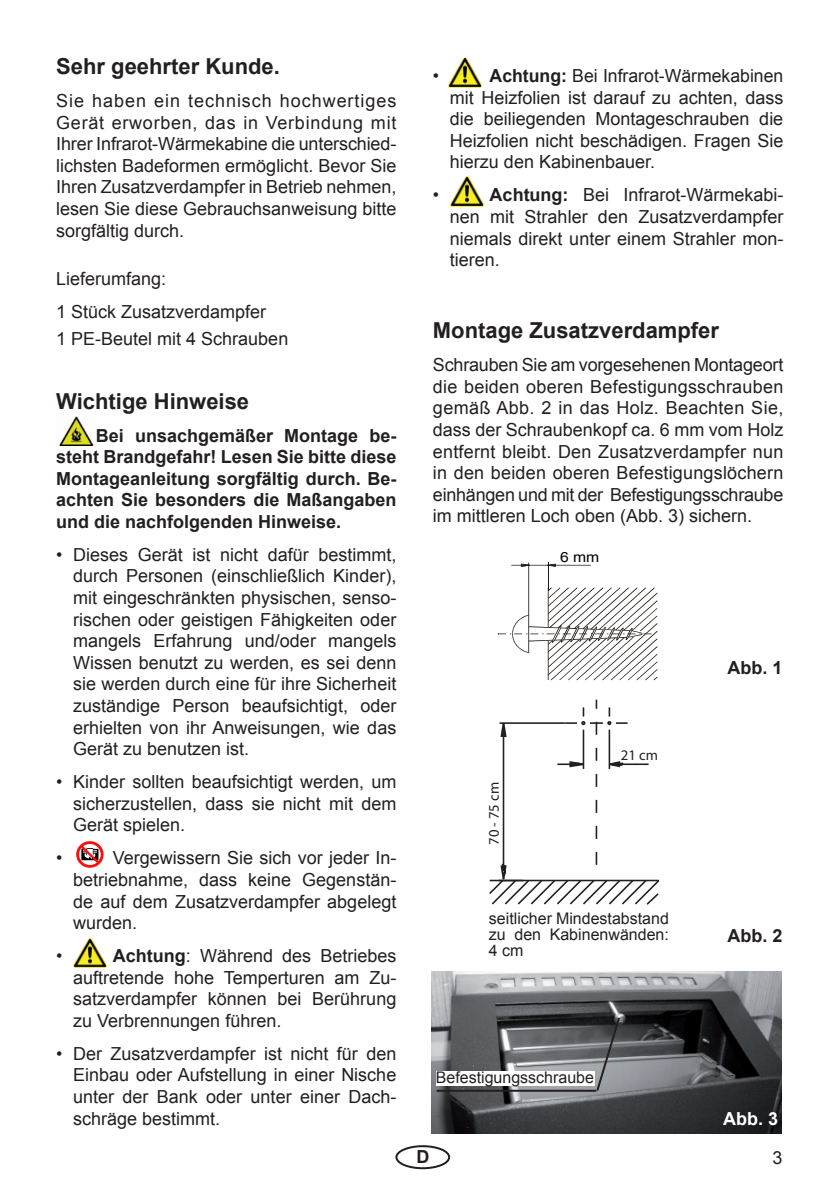
<style>
.page{position:relative;width:840px;height:1190px;background:#fff}
.page>*{position:absolute;margin:0;border:0;box-sizing:border-box;transform-origin:0 0}
.t1{font:700 22px "Arial";color:#231f20}
.t2{font:18px/21.6px "Arial";color:#231f20;text-align:justify}
.t3{font:700 18px/21.6px "Arial";color:#231f20;text-align:justify}
.t4{font:700 18px "Arial";color:#fff}
.t5{font:16px/16px "Arial";color:#231f20;text-align:justify}
.t6{font:14.6px "Myriad";color:#231f20}
.t7{font:14px "Arial";color:#000;scale:1.12 1}
.s1{font-weight:700}
</style>
<div class="page">
<div style="left:395px;top:1145px;width:55px;height:24px;border:2px solid #231f20;border-radius:50%"></div>
<svg style="left:498px;top:563px;width:160px;height:117px"></svg>
<svg style="left:489px;top:700px;width:171px;height:205px"></svg>
<img style="left:432px;top:972px;width:350px;height:162px">
<svg style="left:595px;top:1016px;width:27px;height:77px;background:#6b6d70"></svg>
<hr style="left:437px;top:1090px;width:159px;height:2px;background:#231f20">
<div style="left:436px;top:1072px;width:159px;height:14px;background:#fff"></div>
<img style="left:59px;top:416px;width:35px;height:30px">
<svg style="left:76px;top:841px;width:28px;height:27px"></svg>
<img style="left:73px;top:938px;width:33px;height:30px">
<img style="left:448px;top:58px;width:33px;height:30px">
<img style="left:450px;top:177px;width:33px;height:29px">
<p class="t1" style="left:56px;top:58px;width:225px">Sehr geehrter Kunde.</p>
<p class="t2" style="left:56px;top:92px;width:342px">Sie haben ein technisch hochwertiges Gerät erworben, das in Verbindung mit Ihrer Infrarot-Wärmekabine die unterschied&shy;lichsten Badeformen ermöglicht. Bevor Sie Ihren Zusatzverdampfer in Betrieb nehmen, lesen Sie diese Gebrauchsanweisung bitte sorgfältig durch.</p>
<p class="t2" style="left:56px;top:264px;width:212px;line-height:33px">Lieferumfang:<br>1 Stück Zusatzverdampfer</p>
<p class="t2" style="left:56px;top:330px;width:234px">1 PE-Beutel mit 4 Schrauben</p>
<p class="t1" style="left:56px;top:393px;width:194px">Wichtige Hinweise</p>
<p class="t3" style="left:56px;top:426px;width:342px;text-indent:40px">Bei unsachgemäßer Montage be&shy;steht Brandgefahr! Lesen Sie bitte diese Montageanleitung sorgfältig durch. Be&shy;achten Sie besonders die Maßangaben und die nachfolgenden Hinweise.</p>
<p class="t2" style="left:73px;top:545px;width:325px;text-indent:-17px">• Dieses Gerät ist nicht dafür bestimmt, durch Personen (einschließlich Kinder), mit eingeschränkten physischen, senso&shy;rischen oder geistigen Fähigkeiten oder mangels Erfahrung und/oder mangels Wissen benutzt zu werden, es sei denn sie werden durch eine für ihre Sicherheit zuständige Person beaufsichtigt, oder erhielten von ihr Anweisungen, wie das Gerät zu benutzen ist.</p>
<p class="t2" style="left:73px;top:773px;width:325px;text-indent:-17px">• Kinder sollten beaufsichtigt werden, um sicherzustellen, dass sie nicht mit dem Gerät spielen.</p>
<p class="t2" style="left:56px;top:849px;width:8px">•</p>
<p class="t2" style="left:73px;top:849px;width:325px;text-indent:40px">Vergewissern Sie sich vor jeder In&shy;betriebnahme, dass keine Gegenstän&shy;de auf dem Zusatzverdampfer abgelegt wurden.</p>
<p class="t2" style="left:56px;top:947px;width:8px">•</p>
<p class="t2" style="left:73px;top:947px;width:325px;text-indent:40px"><span class="s1">Achtung</span>: Während des Betriebes auftretende hohe Temperturen am Zu&shy;satzverdampfer können bei Berührung zu Verbrennungen führen.</p>
<p class="t2" style="left:73px;top:1044px;width:325px;text-indent:-17px">• Der Zusatzverdampfer ist nicht für den Einbau oder Aufstellung in einer Nische unter der Bank oder unter einer Dach&shy;schräge bestimmt.</p>
<p class="t2" style="left:433px;top:67px;width:8px">•</p>
<p class="t2" style="left:450px;top:67px;width:335px;text-indent:40px"><span class="s1">Achtung:</span> Bei Infrarot-Wärmekabinen mit Heizfolien ist darauf zu achten, dass die beiliegenden Montageschrauben die Heizfolien nicht beschädigen. Fragen Sie hierzu den Kabinenbauer.</p>
<p class="t2" style="left:433px;top:186px;width:8px">•</p>
<p class="t2" style="left:450px;top:186px;width:335px;text-indent:40px"><span class="s1">Achtung:</span> Bei Infrarot-Wärmekabi&shy;nen mit Strahler den Zusatzverdampfer niemals direkt unter einem Strahler mon&shy;tieren.</p>
<p class="t1" style="left:433px;top:322px;width:288px">Montage Zusatzverdampfer</p>
<p class="t2" style="left:433px;top:356px;width:352px">Schrauben Sie am vorgesehenen Montageort die beiden oberen Befestigungsschrauben gemäß Abb. 2 in das Holz. Beachten Sie, dass der Schraubenkopf ca. 6 mm vom Holz entfernt bleibt. Den Zusatzverdampfer nun in den beiden oberen Befestigungslöchern einhängen und mit der Befestigungsschraube im mittleren Loch oben (Abb. 3) sichern.</p>
<p class="t7" style="left:560px;top:552px;width:37px">6 mm</p>
<p class="t6" style="left:485px;top:845px;width:64px;rotate:-90deg">70 - 75 cm</p>
<p class="t6" style="left:621px;top:746px;width:39px">21 cm</p>
<p class="t5" style="left:489px;top:912px;width:181px">seitlicher Mindestabstand zu den Kabinenwänden:<br>4 cm</p>
<p class="t5" style="left:436px;top:1071px;width:160px">Befestigungsschraube</p>
<p class="t3" style="left:727px;top:659px;width:57px">Abb. 1</p>
<p class="t3" style="left:727px;top:927px;width:57px">Abb. 2</p>
<p class="t4" style="left:723px;top:1112px;width:57px">Abb. 3</p>
<p class="t3" style="left:416px;top:1148px;width:14px">D</p>
<p class="t2" style="left:772px;top:1149px;width:12px">3</p>
</div>
